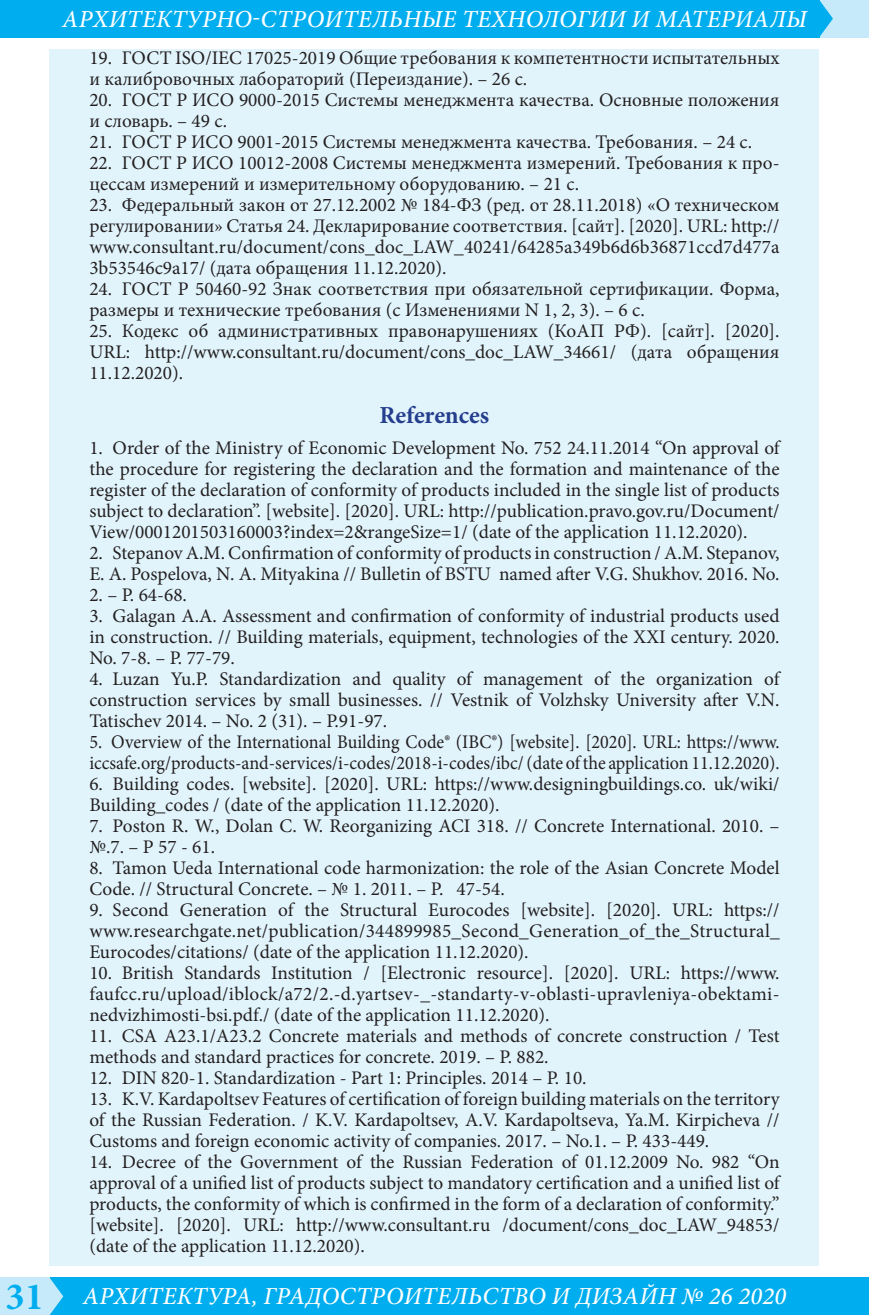
<style>
.page{position:relative;width:869px;height:1315px;background:#fff}
.page>*{position:absolute;margin:0;border:0;box-sizing:border-box;transform-origin:0 0}
.t1{font:italic 500 24.5px "Minion Pro";letter-spacing:.01em;color:#fff}
.Литература_заголовок{font:700 24.5px "Minion Pro";letter-spacing:-.005em;color:#253f8e}
.t2{font:19.25px/21px "Minion Pro";color:#231f20}
.t3{font:19.25px/21px "Minion Pro";color:#231f20;scale:.94 1}
.s1{font-weight:700;font-style:normal;font-size:38.5px;color:#00aeef}
</style>
<div class="page">
<div style="left:46px;top:1277px;width:822px;height:38px;background:#00aeef"></div>
<div style="left:819px;top:0;width:49px;height:37px;background:#c6eafa"></div>
<div style="left:0;top:1277px;width:50px;height:38px;background:#c6eafa"></div>
<div style="left:0;top:0;width:819px;height:37px;background:#00aeef"></div>
<svg style="left:50px;top:1278px;width:13px;height:37px"></svg>
<svg style="left:819px;top:0;width:13px;height:37px"></svg>
<div style="left:50px;top:49px;width:769px;height:1216px;background:#e1f4fc"></div>
<p class="t1" style="left:62px;top:2px;width:746px">АРХИТЕКТУРНО-СТРОИТЕЛЬНЫЕ ТЕХНОЛОГИИ И МАТЕРИАЛЫ</p>
<p class="t2" style="left:89px;top:47px;width:691px">19. ГОСТ ISO/IEC 17025-2019 Общие требования к компетентности испытательных и калибровочных лабораторий (Переиздание). – 26 с.</p>
<p class="t2" style="left:89px;top:89px;width:691px">20. ГОСТ Р ИСО 9000-2015 Системы менеджмента качества. Основные положения и словарь. – 49 с.</p>
<p class="t2" style="left:89px;top:131px;width:664px">21. ГОСТ Р ИСО 9001-2015 Системы менеджмента качества. Требования. – 24 с.</p>
<p class="t2" style="left:89px;top:152px;width:691px">22. ГОСТ Р ИСО 10012-2008 Системы менеджмента измерений. Требования к про&shy;цессам измерений и измерительному оборудованию. – 21 с.</p>
<p class="t2" style="left:89px;top:194px;width:691px;text-align:justify">23. Федеральный закон от 27.12.2002 № 184-ФЗ (ред. от 28.11.2018) «О техническом регулировании» Статья 24. Декларирование соответствия. [сайт]. [2020]. URL: http:// www.consultant.ru/document/cons_doc_LAW_40241/64285a349b6d6b36871ccd7d477a 3b53546c9a17/ (дата обращения 11.12.2020).</p>
<p class="t2" style="left:89px;top:278px;width:691px">24. ГОСТ Р 50460-92 Знак соответствия при обязательной сертификации. Форма, размеры и технические требования (с Изменениями N 1, 2, 3). – 6 с.</p>
<p class="t2" style="left:89px;top:320px;width:691px;text-align:justify">25. Кодекс об административных правонарушениях (КоАП РФ). [сайт]. [2020].<br>URL: http://www.consultant.ru/document/cons_doc_LAW_34661/ (дата обращения 11.12.2020).</p>
<p class="Литература_заголовок" style="left:379px;top:398px;width:111px">References</p>
<p class="t2" style="left:89px;top:437px;width:691px;text-align:justify">1. Order of the Ministry of Economic Development No. 752 24.11.2014 “On approval of the procedure for registering the declaration and the formation and maintenance of the register of the declaration of conformity of products included in the single list of products subject to declaration”. [website]. [2020]. URL: http://publication.pravo.gov.ru/Document/ View/0001201503160003?index=2&amp;rangeSize=1/ (date of the application 11.12.2020).</p>
<p class="t2" style="left:89px;top:542px;width:691px">2. Stepanov A.M. Confirmation of conformity of products in construction / A.M. Stepanov,<br>E. A. Pospelova, N. A. Mityakina // Bulletin of BSTU named after V.G. Shukhov. 2016. No.</p>
<p class="t2" style="left:89px;top:584px;width:99px">2. – P. 64-68.</p>
<p class="t2" style="left:89px;top:605px;width:691px;text-align:justify">3. Galagan A.A. Assessment and confirmation of conformity of industrial products used in construction. // Building materials, equipment, technologies of the XXI century. 2020.<br>No. 7-8. – P. 77-79.</p>
<p class="t2" style="left:89px;top:668px;width:691px;text-align:justify">4. Luzan Yu.P. Standardization and quality of management of the organization of construction services by small businesses. // Vestnik of Volzhsky University after V.N.<br>Tatischev 2014. – No. 2 (31). – P.91-97.</p>
<p class="t3" style="left:89px;top:731px;width:735px">5. Overview of the International Building Code® (IBC®) [website]. [2020]. URL: https://www. iccsafe.org/products-and-services/i-codes/2018-i-codes/ibc/ (date of the application 11.12.2020).</p>
<p class="t2" style="left:89px;top:773px;width:691px">6. Building codes. [website]. [2020]. URL: https://www.designingbuildings.co. uk/wiki/<br>Building_codes / (date of the application 11.12.2020).</p>
<p class="t2" style="left:89px;top:815px;width:691px">7. Poston R. W., Dolan C. W. Reorganizing ACI 318. // Concrete International. 2010. – №.7. – P 57 - 61.</p>
<p class="t2" style="left:89px;top:857px;width:691px">8. Tamon Ueda International code harmonization: the role of the Asian Concrete Model<br>Code. // Structural Concrete. – № 1. 2011. – P. 47-54.</p>
<p class="t2" style="left:89px;top:899px;width:691px;text-align:justify">9. Second Generation of the Structural Eurocodes [website]. [2020]. URL: https:// www.researchgate.net/publication/344899985_Second_Generation_of_the_Structural_ Eurocodes/citations/ (date of the application 11.12.2020).</p>
<p class="t2" style="left:89px;top:962px;width:691px;text-align:justify">10. British Standards Institution / [Electronic resource]. [2020]. URL: https://www. faufcc.ru/upload/iblock/a72/2.-d.yartsev-_-standarty-v-oblasti-upravleniya-obektami&shy;nedvizhimosti-bsi.pdf./ (date of the application 11.12.2020).</p>
<p class="t2" style="left:89px;top:1025px;width:691px">11. CSA A23.1/A23.2 Concrete materials and methods of concrete construction / Test methods and standard practices for concrete. 2019. – P. 882.</p>
<p class="t2" style="left:89px;top:1067px;width:498px">12. DIN 820-1. Standardization - Part 1: Principles. 2014 – P. 10.</p>
<p class="t2" style="left:89px;top:1088px;width:691px;text-align:justify">13. K.V. Kardapoltsev Features of certification of foreign building materials on the territory of the Russian Federation. / K.V. Kardapoltsev, A.V. Kardapoltseva, Ya.M. Kirpicheva // Customs and foreign economic activity of companies. 2017. – No.1. – P. 433-449.</p>
<p class="t2" style="left:89px;top:1151px;width:691px;text-align:justify">14. Decree of the Government of the Russian Federation of 01.12.2009 No. 982 “On approval of a unified list of products subject to mandatory certification and a unified list of products, the conformity of which is confirmed in the form of a declaration of conformity.” [website]. [2020]. URL: http://www.consultant.ru /document/cons_doc_LAW_94853/ (date of the application 11.12.2020).</p>
<p class="t1" style="left:6px;top:1279px;width:781px"><span class="s1">31</span> АРХИТЕКТУРА, ГРАДОСТРОИТЕЛЬСТВО И ДИЗАЙН № 26 2020</p>
</div>
